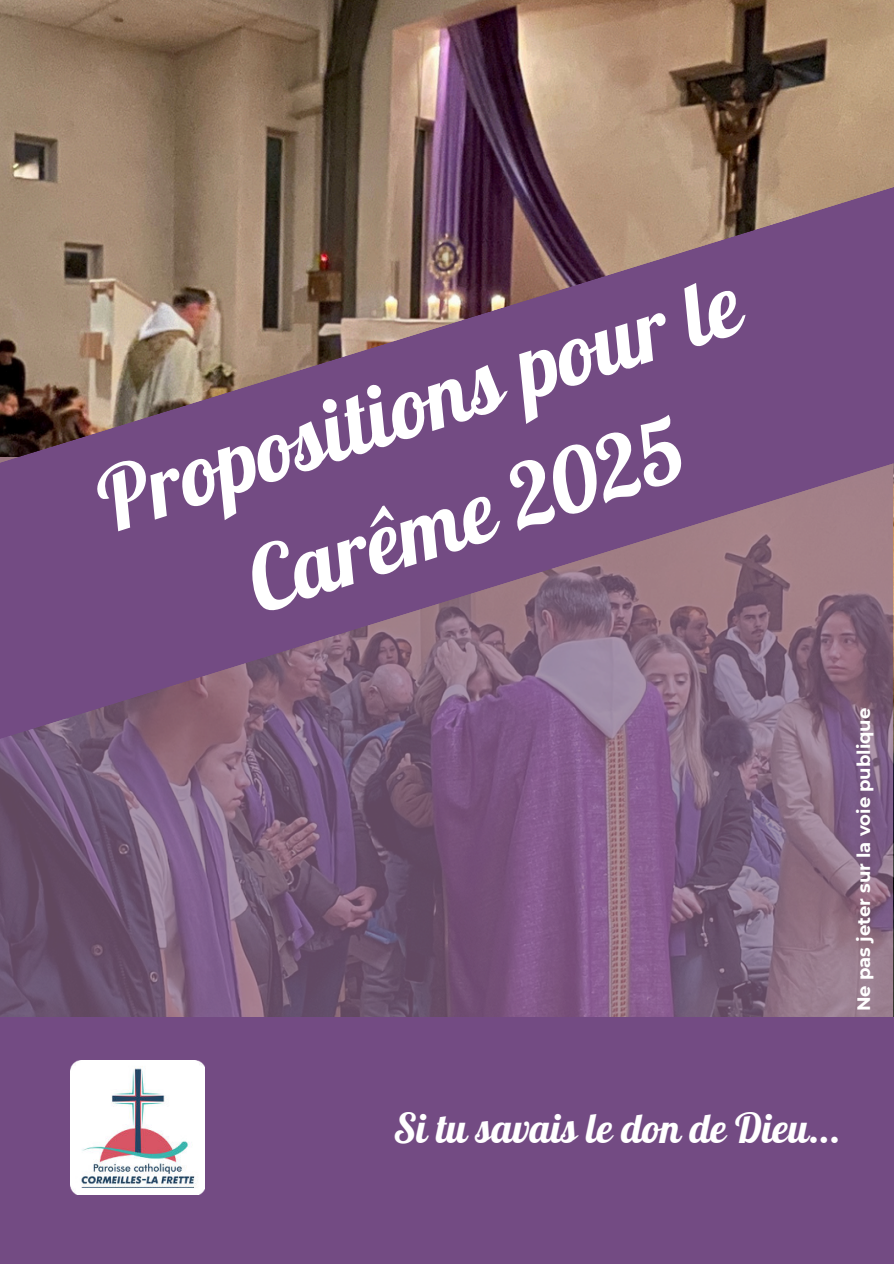
<style>
.page{position:relative;width:894px;height:1264px;background:#fff}
.page>*{position:absolute;margin:0;border:0;box-sizing:border-box;transform-origin:0 0}
.t1{font:87px/121.5px "Lobster";color:#fff;text-align:center}
.t2{font:40.5px "Lobster";color:#fff}
.t3{font:700 18px "Montserrat";color:#fff}
</style>
<div class="page">
<img style="left:0;top:0;width:893px;height:171px">
<img style="left:0;top:743px;width:893px;height:520px">
<svg style="left:0;top:171px;width:893px;height:572px;background:#7f5e7a"></svg>
<div style="left:0;top:1017px;width:892px;height:246px;background:#734b83"></div>
<img style="left:71px;top:1060px;width:133px;height:134px">
<p class="t1" style="left:85px;top:456px;width:670px;rotate:-18deg">Propositions pour le<br>Carême 2025</p>
<p class="t3" style="left:850px;top:1011px;width:305px;rotate:-90deg">Ne pas jeter sur la voie publique</p>
<p class="t2" style="left:393px;top:1102px;width:449px">Si tu savais le don de Dieu...</p>
</div>
